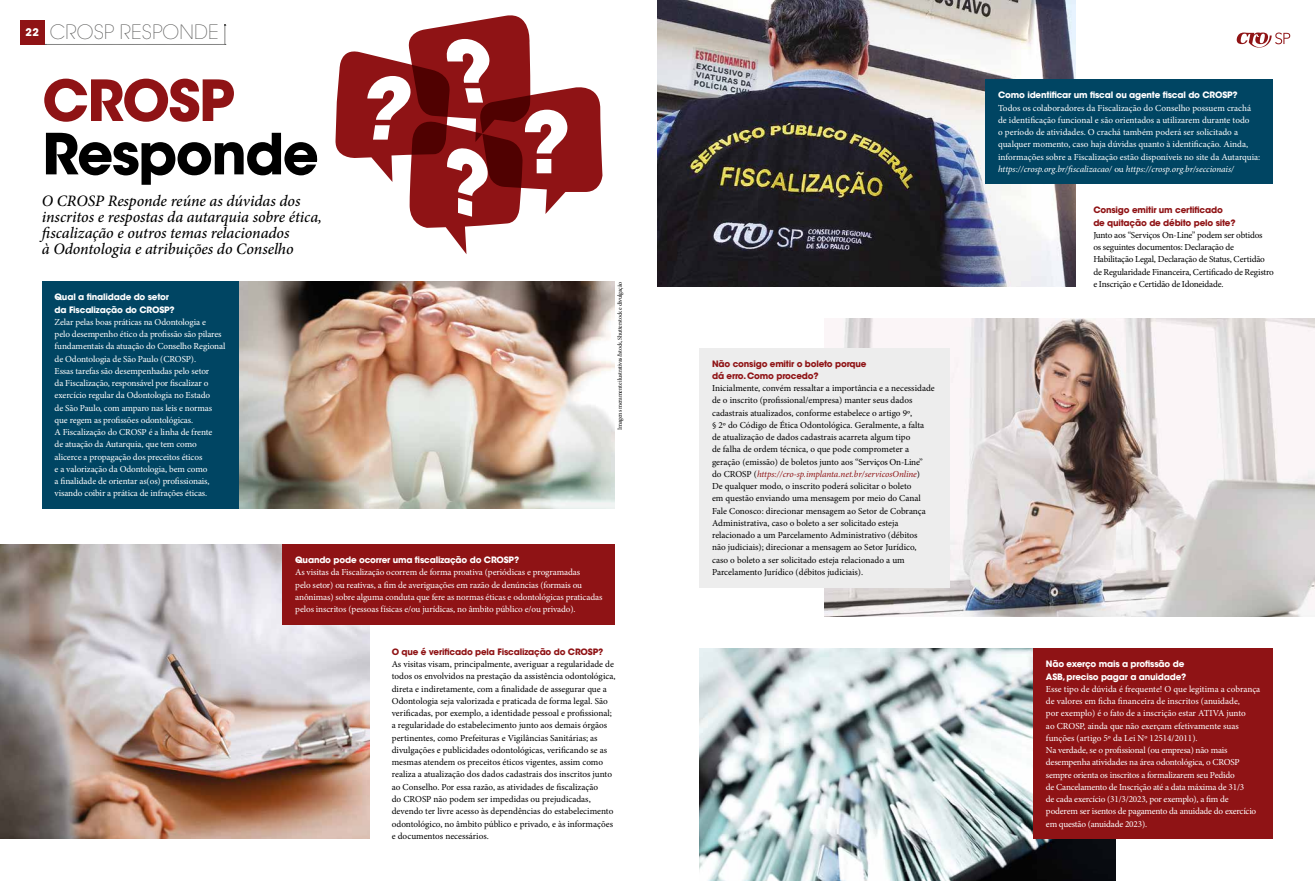
<style>
.page{position:relative;width:1315px;height:881px;background:#fff}
.page>*{position:absolute;margin:0;border:0;box-sizing:border-box;transform-origin:0 0}
.t1{font:700 56.18px "ITC Avant Garde Std";letter-spacing:-.03em;color:#000}
.t2{font:700 56.18px "ITC Avant Garde Std";letter-spacing:-.03em;color:#8f1315}
.t3{font:200 19.6px "ITC Avant Garde Std";letter-spacing:.01em;color:#575756}
.t4{font:italic 500 15.92px/15.9px "Minion Pro";letter-spacing:-.005em;color:#000}
.t5{font:9.19px/12.2px "Minion Pro";letter-spacing:-.01em;color:#fff}
.t6{font:9.19px/12.2px "Minion Pro";color:#000}
.t7{font:9.19px/12.2px "Minion Pro";letter-spacing:-.02em;color:#000}
.t8{font:700 8.75px/12.2px "ITC Avant Garde Std";letter-spacing:-.02em;color:#fff}
.t9{font:700 8.75px/12.2px "ITC Avant Garde Std";letter-spacing:-.02em;color:#8f1315}
.t10{font:6.12px "Minion Pro";letter-spacing:-.035em;color:#000}
.s1{font-weight:700;font-size:10.5px;color:#fff}
.s2{font-style:italic;color:#8f1315}
.s3{font-style:italic}
</style>
<div class="page">
<img style="left:657px;top:0;width:419px;height:287px">
<img style="left:825px;top:319px;width:490px;height:297px">
<img style="left:699px;top:648px;width:416px;height:233px">
<svg style="left:335px;top:15px;width:267px;height:239px"></svg>
<svg style="left:45px;top:24px;width:181px;height:21px"></svg>
<div style="left:20px;top:20px;width:25px;height:25px;background:#8f1315"></div>
<svg style="left:1236px;top:33px;width:54px;height:15px"></svg>
<img style="left:239px;top:281px;width:376px;height:228px">
<img style="left:0;top:544px;width:370px;height:294px">
<div style="left:42px;top:281px;width:197px;height:228px;background:#004563"></div>
<div style="left:283px;top:544px;width:332px;height:80px;background:#8f1315"></div>
<div style="left:985px;top:79px;width:287px;height:105px;background:#004563"></div>
<div style="left:1033px;top:648px;width:239px;height:191px;background:#8f1315"></div>
<div style="left:699px;top:348px;width:251px;height:239px;background:#ededed"></div>
<h2 class="t3" style="left:26px;top:20px;width:195px"><span class="s1">22</span> CROSP RESPONDE</h2>
<h1 class="t2" style="left:42px;top:64px;width:194px">CROSP</h1>
<h1 class="t1" style="left:42px;top:117px;width:278px">Responde</h1>
<h3 class="t4" style="left:42px;top:193px;width:282px">O CROSP Responde reúne as dúvidas dos inscritos e respostas da autarquia sobre ética, fiscalização e outros temas relacionados<br>à Odontologia e atribuições do Conselho</h3>
<p class="t8" style="left:55px;top:291px;width:122px">Qual a finalidade do setor da Fiscalização do CROSP?</p>
<p class="t5" style="left:55px;top:316px;width:172px">Zelar pelas boas práticas na Odontologia e<br>pelo desempenho ético da profissão são pilares fundamentais da atuação do Conselho Regional de Odontologia de São Paulo (CROSP).<br>Essas tarefas são desempenhadas pelo setor<br>da Fiscalização, responsável por fiscalizar o exercício regular da Odontologia no Estado<br>de São Paulo, com amparo nas leis e normas que regem as profissões odontológicas.<br>A Fiscalização do CROSP é a linha de frente<br>de atuação da Autarquia, que tem como alicerce a propagação dos preceitos éticos<br>e a valorização da Odontologia, bem como<br>a finalidade de orientar as(os) profissionais, visando coibir a prática de infrações éticas.</p>
<p class="t10" style="left:616px;top:430px;width:150px;rotate:-90deg">Imagens meramente ilustrativas/Istock, Shutterstock e divulgação</p>
<p class="t8" style="left:295px;top:553px;width:225px">Quando pode ocorrer uma fiscalização do CROSP?</p>
<p class="t5" style="left:295px;top:566px;width:309px">As visitas da Fiscalização ocorrem de forma proativa (periódicas e programadas<br>pelo setor) ou reativas, a fim de averiguações em razão de denúncias (formais ou anônimas) sobre alguma conduta que fere as normas éticas e odontológicas praticadas pelos inscritos (pessoas físicas e/ou jurídicas, no âmbito público e/ou privado).</p>
<p class="t9" style="left:392px;top:645px;width:213px">O que é verificado pela Fiscalização do CROSP?</p>
<p class="t6" style="left:392px;top:658px;width:225px">As visitas visam, principalmente, averiguar a regularidade de todos os envolvidos na prestação da assistência odontológica, direta e indiretamente, com a finalidade de assegurar que a Odontologia seja valorizada e praticada de forma legal. São verificadas, por exemplo, a identidade pessoal e profissional; a regularidade do estabelecimento junto aos demais órgãos pertinentes, como Prefeituras e Vigilâncias Sanitárias; as divulgações e publicidades odontológicas, verificando se as mesmas atendem os preceitos éticos vigentes, assim como realiza a atualização dos dados cadastrais dos inscritos junto ao Conselho. Por essa razão, as atividades de fiscalização<br>do CROSP não podem ser impedidas ou prejudicadas, devendo ter livre acesso às dependências do estabelecimento odontológico, no âmbito público e privado, e às informações e documentos necessários.</p>
<p class="t9" style="left:712px;top:357px;width:156px">Não consigo emitir o boleto porque dá erro. Como procedo?</p>
<p class="t6" style="left:712px;top:382px;width:224px">Inicialmente, convém ressaltar a importância e a necessidade de o inscrito (profissional/empresa) manter seus dados cadastrais atualizados, conforme estabelece o artigo 9º,<br>§ 2º do Código de Ética Odontológica. Geralmente, a falta de atualização de dados cadastrais acarreta algum tipo<br>de falha de ordem técnica, o que pode comprometer a geração (emissão) de boletos junto aos “Serviços On-Line” do CROSP (<span class="s2">https://cro-sp.implanta.net.br/servicosOnline</span>)<br>De qualquer modo, o inscrito poderá solicitar o boleto<br>em questão enviando uma mensagem por meio do Canal Fale Conosco: direcionar mensagem ao Setor de Cobrança Administrativa, caso o boleto a ser solicitado esteja relacionado a um Parcelamento Administrativo (débitos<br>não judiciais); direcionar a mensagem ao Setor Jurídico, caso o boleto a ser solicitado esteja relacionado a um Parcelamento Jurídico (débitos judiciais).</p>
<p class="t8" style="left:998px;top:89px;width:241px">Como identificar um fiscal ou agente fiscal do CROSP?</p>
<p class="t5" style="left:998px;top:101px;width:264px">Todos os colaboradores da Fiscalização do Conselho possuem crachá de identificação funcional e são orientados a utilizarem durante todo<br>o período de atividades. O crachá também poderá ser solicitado a qualquer momento, caso haja dúvidas quanto à identificação. Ainda, informações sobre a Fiscalização estão disponíveis no site da Autarquia: <span class="s3">https://crosp.org.br/fiscalizacao/</span> ou <span class="s3">https://crosp.org.br/seccionais/</span></p>
<p class="t9" style="left:1093px;top:204px;width:144px">Consigo emitir um certificado de quitação de débito pelo site?</p>
<p class="t7" style="left:1093px;top:229px;width:182px">Junto aos “Serviços On-Line” podem ser obtidos<br>os seguintes documentos: Declaração de Habilitação Legal, Declaração de Status, Certidão de Regularidade Financeira, Certificado de Registro e Inscrição e Certidão de Idoneidade.</p>
<p class="t8" style="left:1046px;top:658px;width:142px">Não exerço mais a profissão de<br>ASB, preciso pagar a anuidade?</p>
<p class="t5" style="left:1046px;top:682px;width:216px">Esse tipo de dúvida é frequente! O que legitima a cobrança de valores em ficha financeira de inscritos (anuidade,<br>por exemplo) é o fato de a inscrição estar ATIVA junto<br>ao CROSP, ainda que não exerçam efetivamente suas funções (artigo 5º da Lei Nº 12514/2011).<br>Na verdade, se o profissional (ou empresa) não mais desempenha atividades na área odontológica, o CROSP sempre orienta os inscritos a formalizarem seu Pedido<br>de Cancelamento de Inscrição até a data máxima de 31/3<br>de cada exercício (31/3/2023, por exemplo), a fim de poderem ser isentos de pagamento da anuidade do exercício em questão (anuidade 2023).</p>
</div>
